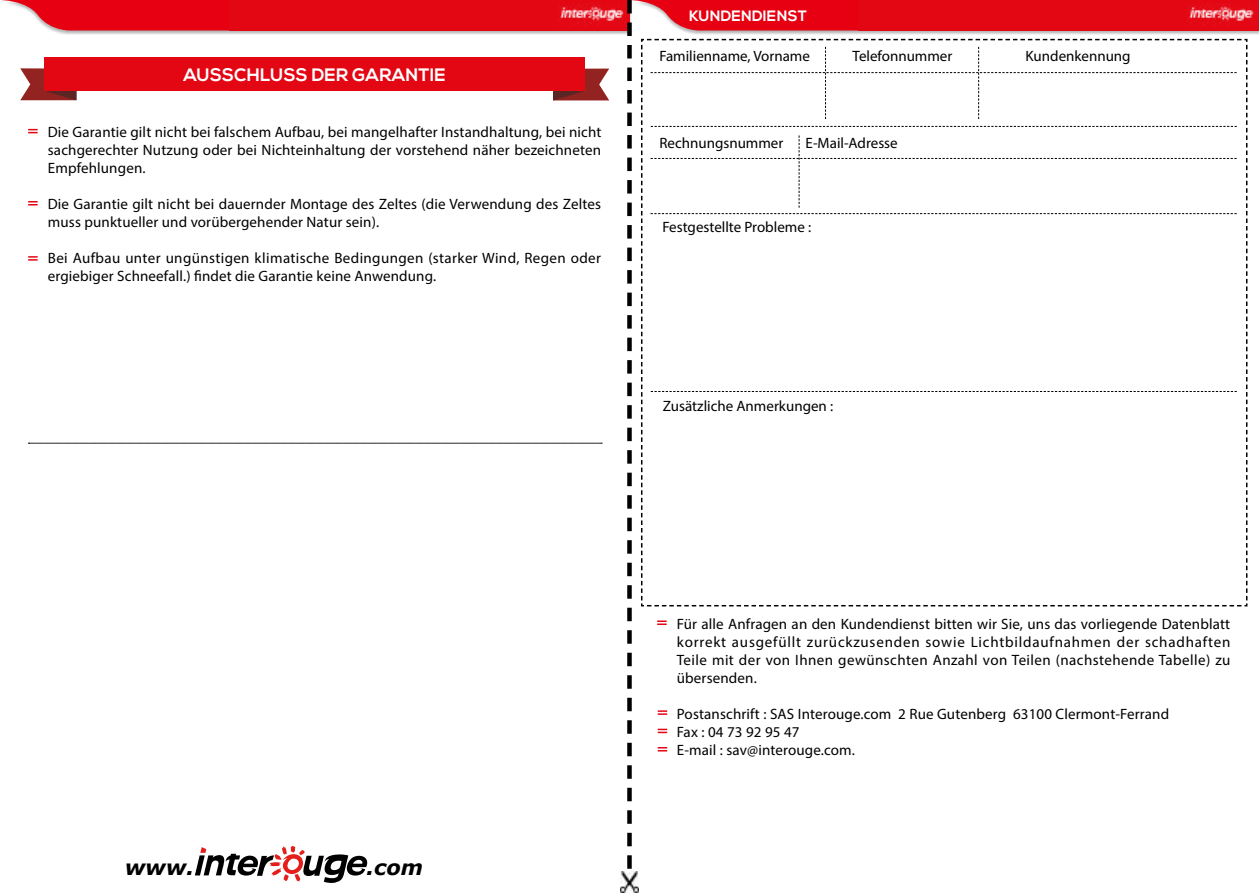
<style>
.page{position:relative;width:1259px;height:893px;background:#fff}
.page>*{position:absolute;margin:0;border:0;box-sizing:border-box;transform-origin:0 0}
.t1{font:italic 700 21px "Verdana";color:#000}
.t2{font:700 18px "Nexa";letter-spacing:.01em;color:#fff}
.t3{font:15px/18px "Myriad Pro";letter-spacing:.01em;color:#000}
.t4{font:700 15px "Nexa";letter-spacing:.01em;color:#fff}
</style>
<div class="page">
<div style="left:0;top:0;width:632px;height:34px;background:#000;opacity:.3"></div>
<svg style="left:0;top:0;width:229px;height:31px;background:#e82a39"></svg>
<div style="left:229px;top:0;width:400px;height:31px;background:#e30613"></div>
<img style="left:559px;top:5px;width:65px;height:20px">
<svg style="left:553px;top:69px;width:56px;height:31px"></svg>
<svg style="left:20px;top:68px;width:56px;height:32px"></svg>
<div style="left:45px;top:58px;width:540px;height:33px;background:#e30613"></div>
<svg style="left:28px;top:443px;width:574px;height:1px"></svg>
<svg style="left:28px;top:129px;width:10px;height:4px"></svg>
<svg style="left:28px;top:201px;width:10px;height:4px"></svg>
<svg style="left:28px;top:256px;width:10px;height:5px"></svg>
<svg style="left:195px;top:846px;width:172px;height:37px"></svg>
<img style="left:1247px;top:4px;width:8px;height:24px">
<img style="left:620px;top:872px;width:18px;height:20px">
<svg style="left:627px;top:0;width:620px;height:869px"></svg>
<p class="t2" style="left:184px;top:64px;width:264px">AUSSCHLUSS DER GARANTIE</p>
<p class="t3" style="left:48px;top:123px;width:555px;text-align:justify">Die Garantie gilt nicht bei falschem Aufbau, bei mangelhafter Instandhaltung, bei nicht sachgerechter Nutzung oder bei Nichteinhaltung der vorstehend näher bezeichneten Empfehlungen.</p>
<p class="t3" style="left:48px;top:195px;width:555px">Die Garantie gilt nicht bei dauernder Montage des Zeltes (die Verwendung des Zeltes muss punktueller und vorübergehender Natur sein).</p>
<p class="t3" style="left:48px;top:249px;width:555px">Bei Aufbau unter ungünstigen klimatische Bedingungen (starker Wind, Regen oder ergiebiger Schneefall.) findet die Garantie keine Anwendung.</p>
<p class="t4" style="left:689px;top:7px;width:119px">KUNDENDIENST</p>
<p class="t3" style="left:659px;top:47px;width:152px">Familienname, Vorname</p>
<p class="t3" style="left:852px;top:47px;width:101px">Telefonnummer</p>
<p class="t3" style="left:1025px;top:47px;width:107px">Kundenkennung</p>
<p class="t3" style="left:659px;top:134px;width:125px">Rechnungsnummer</p>
<p class="t3" style="left:805px;top:134px;width:94px">E-Mail-Adresse</p>
<p class="t3" style="left:662px;top:218px;width:150px">Festgestellte Probleme :</p>
<p class="t3" style="left:663px;top:396px;width:172px">Zusätzliche Anmerkungen :</p>
<h1 class="t1" style="left:125px;top:853px;width:71px">www.</h1>
<h1 class="t1" style="left:366px;top:853px;width:58px">.com</h1>
<p class="t3" style="left:677px;top:614px;width:555px;text-align:justify">Für alle Anfragen an den Kundendienst bitten wir Sie, uns das vorliegende Datenblatt korrekt ausgefüllt zurückzusenden sowie Lichtbildaufnahmen der schadhaften Teile mit der von Ihnen gewünschten Anzahl von Teilen (nachstehende Tabelle) zu übersenden.</p>
<p class="t3" style="left:677px;top:704px;width:494px">Postanschrift : SAS Interouge.com 2 Rue Gutenberg 63100 Clermont-Ferrand<br>Fax : 04 73 92 95 47<br>E-mail : sav@interouge.com.</p>
</div>
